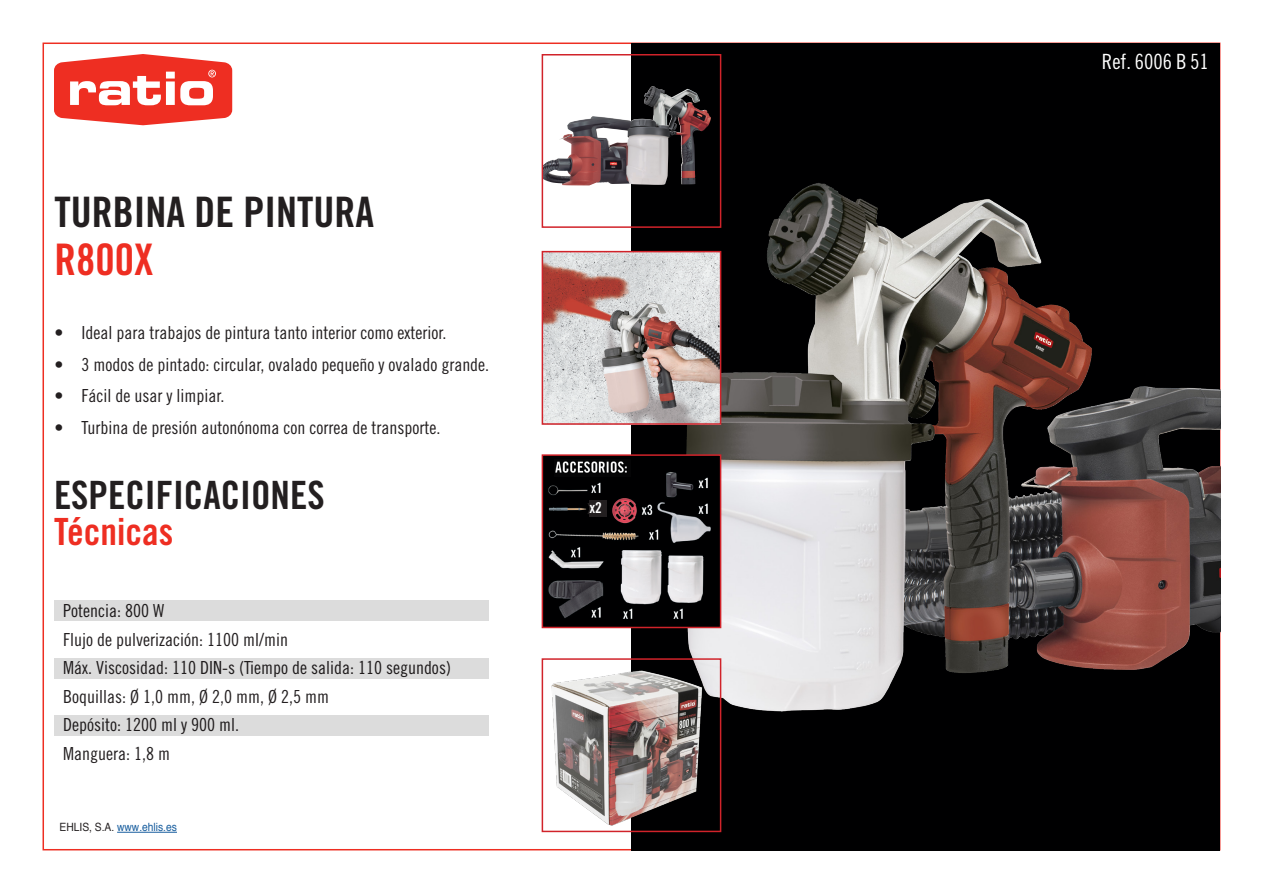
<style>
.page{position:relative;width:1263px;height:893px;background:#fff}
.page>*{position:absolute;margin:0;border:0;box-sizing:border-box;transform-origin:0 0}
.t1{font:43.5px "Trade Gothic LT Std Bd Cn 20";color:#ee2e22}
.t2{font:42px "Trade Gothic LT Std Bd Cn 20";color:#231f20}
.t3{font:39px "Trade Gothic LT Std Bd Cn 20";color:#231f20}
.t4{font:37.5px "Trade Gothic LT Std Bd Cn 20";color:#ee2e22}
.t5{font:21px "Trade Gothic LT Std Cn 18";color:#fff}
.t6{font:18px "Trade Gothic LT Std Cn 18";color:#231f20}
.t7{font:15px "Trade Gothic LT Std Bd Cn 20";color:#fff}
.t8{font:11.4px "Helvetica";color:#175d9e;scale:.9 1}
.s1{color:#231f20}
</style>
<div class="page">
<svg style="left:54px;top:54px;width:178px;height:71px"></svg>
<hr style="left:117px;top:832px;width:60px;height:1px;background:#175d9e">
<div style="left:631px;top:43px;width:589px;height:807px;background:#000001"></div>
<img style="left:661px;top:162px;width:559px;height:569px">
<div style="left:54px;top:600px;width:435px;height:21px;background:#dcdcdc"></div>
<div style="left:54px;top:658px;width:435px;height:21px;background:#dcdcdc"></div>
<div style="left:54px;top:715px;width:435px;height:21px;background:#dcdcdc"></div>
<img style="left:545px;top:86px;width:109px;height:95px">
<div style="left:542px;top:54px;width:179px;height:174px;border:2px solid #d1232a"></div>
<img style="left:545px;top:254px;width:173px;height:168px">
<div style="left:542px;top:251px;width:179px;height:174px;border:2px solid #d1232a"></div>
<img style="left:545px;top:457px;width:173px;height:168px">
<div style="left:542px;top:454px;width:179px;height:174px;border:2px solid #d1232a"></div>
<img style="left:551px;top:661px;width:167px;height:165px">
<div style="left:542px;top:658px;width:179px;height:174px;border:2px solid #d1232a"></div>
<img style="left:554px;top:459px;width:76px;height:18px">
<div style="left:589px;top:500px;width:18px;height:16px;background:#231f20"></div>
<svg style="left:585px;top:492px;width:19px;height:24px"></svg>
<p class="t2" style="left:54px;top:187px;width:321px">TURBINA DE PINTURA</p>
<p class="t1" style="left:54px;top:233px;width:101px">R800X</p>
<p class="t6" style="left:54px;top:322px;width:393px">• Ideal para trabajos de pintura tanto interior como exterior.</p>
<p class="t6" style="left:54px;top:354px;width:436px">• 3 modos de pintado: circular, ovalado pequeño y ovalado grande.</p>
<p class="t6" style="left:54px;top:385px;width:171px">• Fácil de usar y limpiar.</p>
<p class="t6" style="left:54px;top:417px;width:387px">• Turbina de presión autonónoma con correa de transporte.</p>
<p class="t3" style="left:54px;top:471px;width:272px">ESPECIFICACIONES</p>
<p class="t4" style="left:54px;top:508px;width:121px">Técnicas</p>
<p class="t6" style="left:63px;top:600px;width:102px">Potencia: 800 W</p>
<p class="t6" style="left:63px;top:629px;width:226px">Flujo de pulverización: 1100 ml/min</p>
<p class="t6" style="left:63px;top:657px;width:389px">Máx. Viscosidad: 110 DIN-s (Tiempo de salida: 110 segundos)</p>
<p class="t6" style="left:63px;top:686px;width:267px">Boquillas: Ø 1,0 mm, Ø 2,0 mm, Ø 2,5 mm</p>
<p class="t6" style="left:63px;top:714px;width:177px">Depósito: 1200 ml y 900 ml.</p>
<p class="t6" style="left:63px;top:743px;width:108px">Manguera: 1,8 m</p>
<p class="t8" style="left:60px;top:819px;width:132px"><span class="s1">EHLIS, S.A.</span> www.ehlis.es</p>
<p class="t7" style="left:589px;top:498px;width:14px">x2</p>
<p class="t5" style="left:1102px;top:49px;width:109px">Ref. 6006 B 51</p>
</div>
